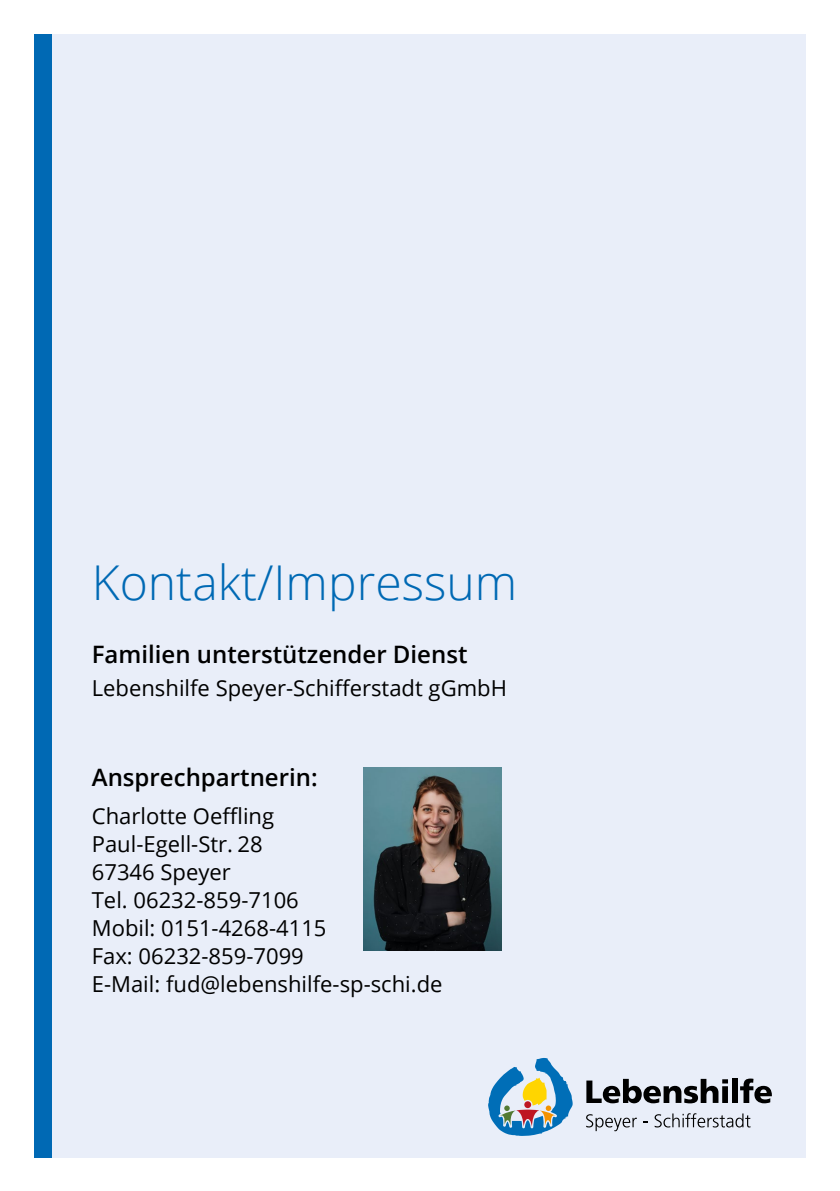
<style>
.page{position:relative;width:840px;height:1191px;background:#fff}
.page>*{position:absolute;margin:0;border:0;box-sizing:border-box;transform-origin:0 0}
.t1{font:300 48px "Open Sans";color:#0069b4}
.t2{font:600 24px "Open Sans";color:#000}
.t3{font:22px/28px "Open Sans";color:#000}
</style>
<div class="page">
<div style="left:34px;top:34px;width:771px;height:1123px;background:#e9eef9"></div>
<div style="left:34px;top:34px;width:17px;height:1123px;background:#0069b4"></div>
<svg style="left:586px;top:1078px;width:141px;height:25px"></svg>
<div style="left:731px;top:1078px;width:6px;height:25px;background:#000"></div>
<svg style="left:740px;top:1078px;width:31px;height:25px"></svg>
<svg style="left:586px;top:1114px;width:50px;height:17px"></svg>
<svg style="left:654px;top:1113px;width:96px;height:14px"></svg>
<svg style="left:488px;top:1058px;width:84px;height:78px"></svg>
<img style="left:364px;top:767px;width:137px;height:183px">
<h1 class="t1" style="left:92px;top:549px;width:427px">Kontakt/Impressum</h1>
<p class="t2" style="left:92px;top:638px;width:377px">Familien unterstützender Dienst</p>
<p class="t3" style="left:92px;top:673px;width:416px">Lebenshilfe Speyer-Schifferstadt gGmbH</p>
<p class="t2" style="left:92px;top:760px;width:227px">Ansprechpartnerin:</p>
<p class="t3" style="left:92px;top:801px;width:352px">Charlotte Oeffling<br>Paul-Egell-Str. 28<br>67346 Speyer<br>Tel. 06232-859-7106<br>Mobil: 0151-4268-4115<br>Fax: 06232-859-7099<br>E-Mail: fud@lebenshilfe-sp-schi.de</p>
</div>
